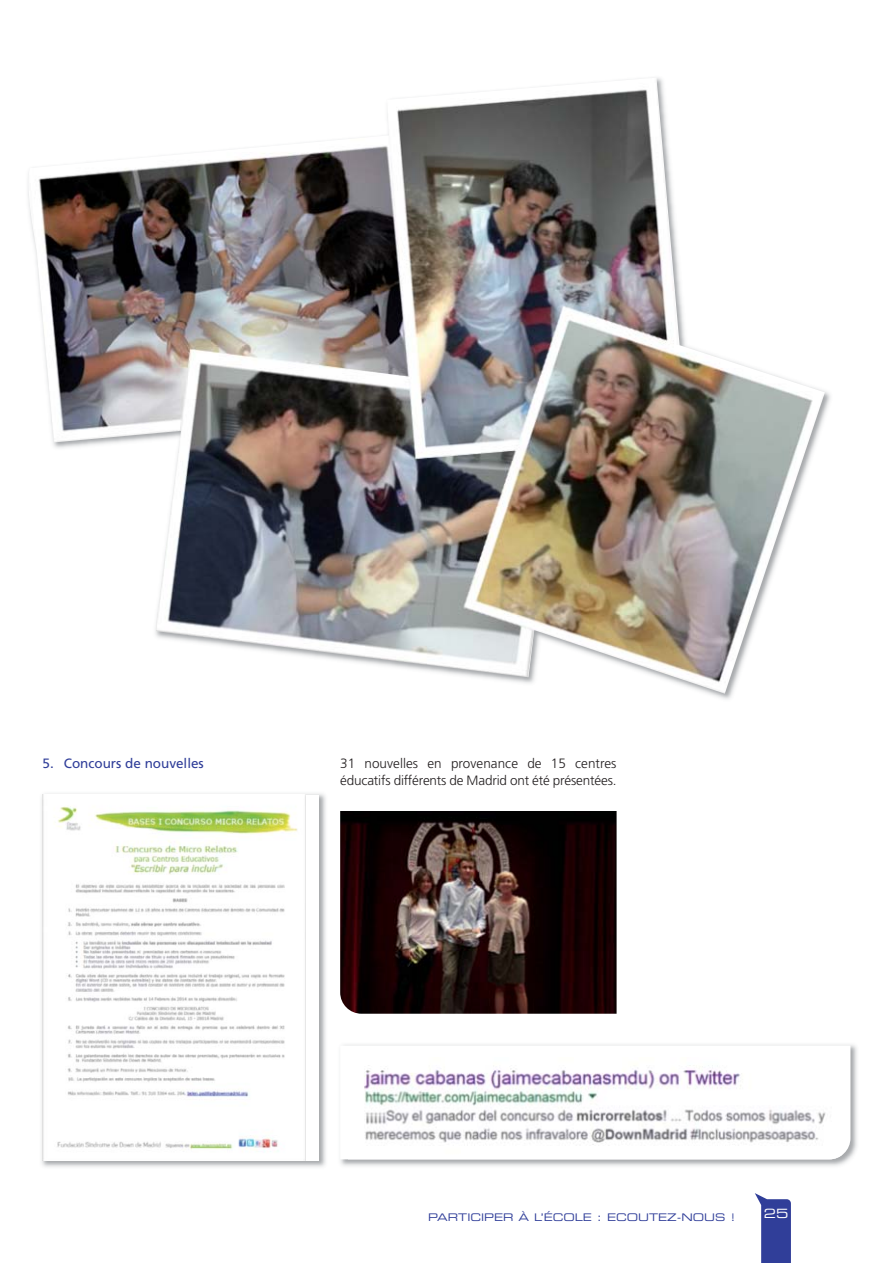
<style>
.page{position:relative;width:893px;height:1263px;background:#fff}
.page>*{position:absolute;margin:0;border:0;box-sizing:border-box;transform-origin:0 0}
.t1{font:300 13.5px/16.5px "Frutiger";letter-spacing:-.01em;color:#231f20}
.t2{font:13.5px "Frutiger";color:#303e99}
.t3{font:12.75px "Eurostile Extended Two";color:#fff}
.t4{font:10.5px "Eurostile Extended Two";color:#303e99}
</style>
<div class="page">
<img style="left:28px;top:78px;width:797px;height:616px">
<svg style="left:755px;top:1193px;width:36px;height:70px"></svg>
<img style="left:41px;top:793px;width:285px;height:374px">
<div style="left:43px;top:795px;width:276px;height:365px;background:#fff"></div>
<img style="left:43px;top:795px;width:255px;height:365px">
<img style="left:340px;top:811px;width:277px;height:203px">
<img style="left:340px;top:1044px;width:517px;height:122px">
<svg style="left:340px;top:1045px;width:510px;height:114px"></svg>
<img style="left:348px;top:1057px;width:493px;height:102px">
<p class="t2" style="left:43px;top:758px;width:163px">5. Concours de nouvelles</p>
<p class="t1" style="left:340px;top:756px;width:278px">31 nouvelles en provenance de 15 centres éducatifs différents de Madrid ont été présentées.</p>
<p class="t4" style="left:428px;top:1213px;width:309px">PARTICIPER À L’ÉCOLE : ECOUTEZ-NOUS !</p>
<p class="t3" style="left:764px;top:1209px;width:26px">25</p>
</div>
